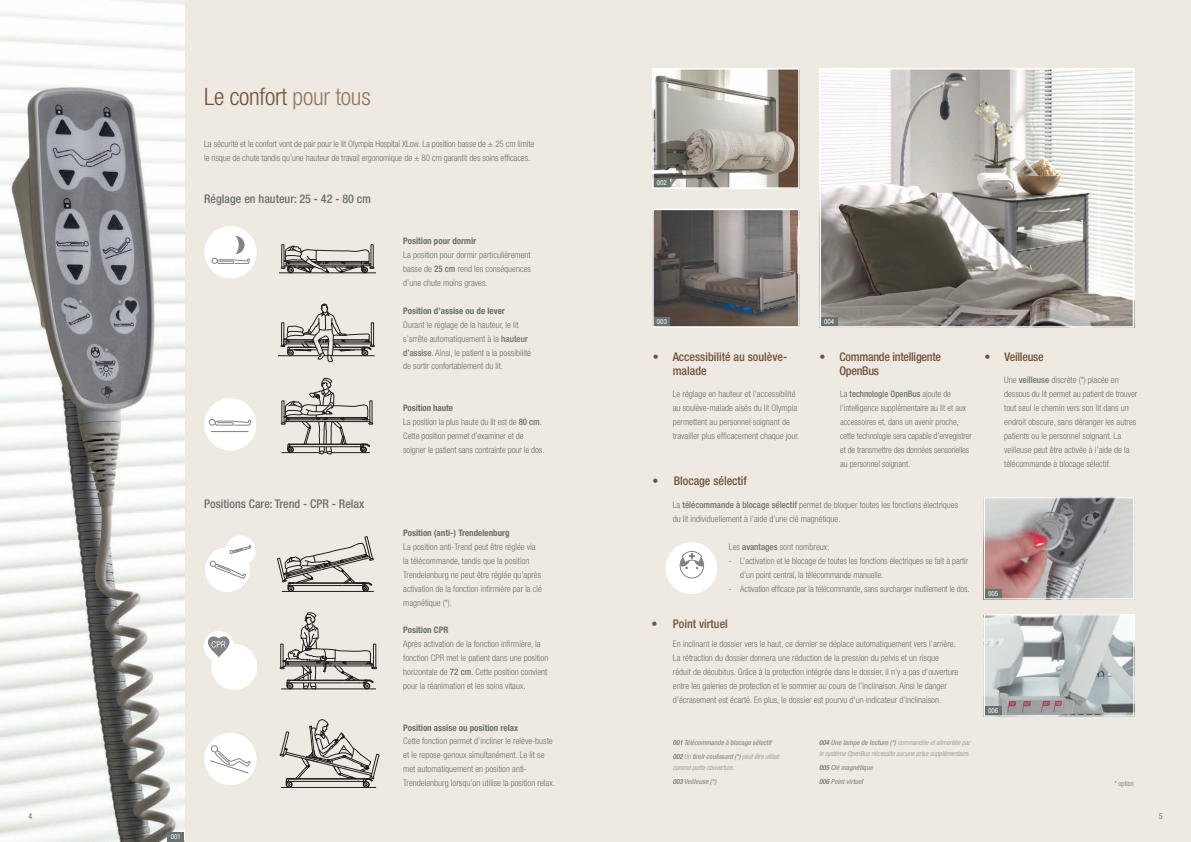
<style>
.page{position:relative;width:1191px;height:842px;background:#eee9e1}
.page>*{position:absolute;margin:0;border:0;box-sizing:border-box;transform-origin:0 0}
.t1{font:300 condensed 24px "Helvetica Neue LT Std";letter-spacing:-.01em;color:#71523e}
.t2{font:500 condensed 12px/14px "Helvetica Neue LT Std";color:#71523e}
.t3{font:500 condensed 12px "Helvetica Neue LT Std";color:#69726f}
.t4{font:500 condensed 12px/14px "Helvetica Neue LT Std";letter-spacing:-.02em;color:#71523e}
.t5{font:300 condensed 9px/13.9px "Helvetica Neue LT Std";color:#69726f}
.t6{font:700 condensed 9px "Helvetica Neue LT Std";color:#69726f}
.t7{font:condensed 8px "Helvetica Neue LT Std";color:#69726f}
.t8{font:italic 300 condensed 7px/13.8px "Helvetica Neue LT Std";color:#8d9190}
.t9{font:italic 500 condensed 7px/13.8px "Helvetica Neue LT Std";letter-spacing:-.01em;color:#8d9190}
.t10{font:condensed 7px "Helvetica Neue LT Std";color:#fff}
.t11{font:300 condensed 7px "Helvetica Neue LT Std";color:#69726f}
.s1{color:#927766}
.s2{font-weight:500}
.s3{font-weight:700}
.s4{color:#69726f}
.s5{font-weight:300}
.s6{font-weight:500;color:#69726f}
</style>
<div class="page">
<img style="left:0;top:0;width:184px;height:842px">
<hr style="left:282px;top:591px;width:92px;height:1px;background:#231f20">
<svg style="left:277px;top:537px;width:96px;height:54px"></svg>
<hr style="left:281px;top:787px;width:95px;height:1px;background:#231f20">
<svg style="left:280px;top:719px;width:99px;height:68px"></svg>
<div style="left:205px;top:547px;width:45px;height:44px;background:#fff;border-radius:50%"></div>
<div style="left:226px;top:536px;width:30px;height:29px;background:#fff;border-radius:50%"></div>
<svg style="left:209px;top:537px;width:42px;height:42px"></svg>
<div style="left:204px;top:733px;width:52px;height:52px;background:#fff;border-radius:50%"></div>
<svg style="left:210px;top:745px;width:41px;height:29px"></svg>
<div style="left:204px;top:226px;width:53px;height:52px;background:#fff;border-radius:50%"></div>
<svg style="left:211px;top:236px;width:39px;height:28px"></svg>
<svg style="left:204px;top:398px;width:52px;height:53px"></svg>
<svg style="left:281px;top:245px;width:93px;height:28px"></svg>
<hr style="left:279px;top:273px;width:96px;height:1px;background:#231f20">
<hr style="left:279px;top:355px;width:42px;height:1px;background:#231f20">
<svg style="left:281px;top:304px;width:93px;height:58px"></svg>
<hr style="left:281px;top:689px;width:95px;height:1px;background:#231f20">
<svg style="left:280px;top:613px;width:97px;height:76px"></svg>
<div style="left:211px;top:644px;width:46px;height:46px;background:#fff;border-radius:50%"></div>
<div style="left:204px;top:631px;width:30px;height:31px;background:#fff;border-radius:50%"></div>
<svg style="left:208px;top:636px;width:21px;height:22px"></svg>
<div style="left:665px;top:542px;width:52px;height:52px;background:#fff;border-radius:50%"></div>
<div style="left:680px;top:553px;width:24px;height:25px;border:1px solid #808285;border-radius:50%"></div>
<svg style="left:680px;top:551px;width:24px;height:18px"></svg>
<svg style="left:281px;top:378px;width:92px;height:76px"></svg>
<img style="left:986px;top:616px;width:146px;height:98px">
<div style="left:168px;top:832px;width:16px;height:10px;background:#69726f"></div>
<img style="left:986px;top:499px;width:146px;height:98px">
<div style="left:984px;top:706px;width:17px;height:9px;background:#69726f"></div>
<div style="left:984px;top:589px;width:17px;height:9px;background:#69726f"></div>
<svg style="left:819px;top:68px;width:316px;height:260px"></svg>
<svg style="left:652px;top:68px;width:148px;height:121px"></svg>
<svg style="left:652px;top:209px;width:148px;height:119px"></svg>
<div style="left:984px;top:614px;width:150px;height:102px;border:1px solid #fff"></div>
<div style="left:984px;top:497px;width:150px;height:102px;border:1px solid #fff"></div>
<h1 class="t1" style="left:204px;top:83px;width:168px">Le confort <span class="s1">pour tous</span></h1>
<p class="t5" style="left:204px;top:137px;width:332px">La sécurité et le confort vont de pair pour le lit Olympia Hospital XLow. La position basse de ± 25 cm limite le risque de chute tandis qu’une hauteur de travail ergonomique de ± 80 cm garantit des soins efficaces.</p>
<h2 class="t3" style="left:204px;top:191px;width:168px">Réglage en hauteur: 25 - 42 - 80 cm</h2>
<h2 class="t3" style="left:204px;top:497px;width:162px">Positions Care: Trend - CPR - Relax</h2>
<p class="t6" style="left:403px;top:236px;width:75px">Position pour dormir</p>
<p class="t5" style="left:403px;top:248px;width:129px;text-align:justify">La position pour dormir particulièrement basse de <span class="s2">25 cm</span> rend les conséquences d’une chute moins graves.</p>
<p class="t6" style="left:403px;top:305px;width:103px">Position d’assise ou de lever</p>
<p class="t5" style="left:403px;top:317px;width:129px">Durant le réglage de la hauteur, le lit s’arrête automatiquement à la <span class="s2">hauteur d’assise</span>. Ainsi, le patient a la possibilité de sortir confortablement du lit.</p>
<p class="t5" style="left:403px;top:401px;width:143px"><span class="s3">Position haute<br></span>La position la plus haute du lit est de <span class="s2">80 cm</span>.<br>Cette position permet d’examiner et de soigner le patient sans contrainte pour le dos.</p>
<p class="t6" style="left:403px;top:527px;width:108px">Position (anti-) Trendelenburg</p>
<p class="t5" style="left:403px;top:540px;width:140px">La position anti-Trend peut être réglée via la télécommande, tandis que la position Trendelenburg ne peut être réglée qu’après activation de la fonction infirmière par la clé magnétique (*).</p>
<p class="t6" style="left:403px;top:625px;width:47px">Position CPR</p>
<p class="t5" style="left:403px;top:637px;width:147px">Après activation de la fonction infirmière, la fonction CPR met le patient dans une position horizontale de <span class="s2">72 cm</span>. Cette position convient pour la réanimation et les soins vitaux.</p>
<p class="t6" style="left:403px;top:722px;width:117px">Position assise ou position relax</p>
<p class="t5" style="left:403px;top:734px;width:153px">Cette fonction permet d’incliner le relève-buste et le repose-genoux simultanément. Le lit se met automatiquement en position anti-Trendelenburg lorsqu’on utilise la position relax.</p>
<p class="t10" style="left:657px;top:179px;width:12px">002</p>
<p class="t10" style="left:657px;top:317px;width:12px">003</p>
<p class="t10" style="left:824px;top:317px;width:12px">004</p>
<h2 class="t2" style="left:672px;top:350px;width:116px;text-indent:-20px">• Accessibilité au soulève&shy;malade</h2>
<p class="t5" style="left:673px;top:387px;width:128px">Le réglage en hauteur et l’accessibilité au soulève-malade aisés du lit Olympia permettent au personnel soignant de travailler plus efficacement chaque jour.</p>
<h2 class="t4" style="left:839px;top:350px;width:103px;text-indent:-20px">• Commande intelligente<br>OpenBus</h2>
<p class="t5" style="left:840px;top:387px;width:133px">La <span class="s2">technologie OpenBus</span> ajoute de l’intelligence supplémentaire au lit et aux accessoires et, dans un avenir proche, cette technologie sera capable d’enregistrer et de transmettre des données sensorielles au personnel soignant.</p>
<h2 class="t2" style="left:652px;top:473px;width:96px">• Blocage sélectif</h2>
<p class="t5" style="left:673px;top:498px;width:287px">La <span class="s2">télécommande à blocage sélectif</span> permet de bloquer toutes les fonctions électriques du lit individuellement à l’aide d’une clé magnétique.</p>
<p class="t5" style="left:729px;top:540px;width:102px">Les <span class="s2">avantages</span> sont nombreux:</p>
<p class="t5" style="left:740px;top:554px;width:229px;text-indent:-11px">- L’activation et le blocage de toutes les fonctions électriques se fait à partir d’un point central, la télécommande manuelle.</p>
<p class="t5" style="left:729px;top:581px;width:242px">- Activation efficace par la télécommande, sans surcharger inutilement le dos.</p>
<h2 class="t2" style="left:651px;top:617px;width:78px">• Point virtuel</h2>
<p class="t5" style="left:673px;top:637px;width:287px">En inclinant le dossier vers le haut, ce dernier se déplace automatiquement vers l’arrière.<br>La rétraction du dossier donnera une réduction de la pression du pelvis et un risque réduit de décubitus. Grâce à la protection intégrée dans le dossier, il n’y a pas d’ouverture entre les galeries de protection et le sommier au cours de l’inclinaison. Ainsi le danger d’écrasement est écarté. En plus, le dossier est pourvu d’un indicateur d’inclinaison.</p>
<p class="t9" style="left:673px;top:736px;width:108px"><span class="s4">001</span> Télécommande à blocage sélectif<br><span class="s4">002</span> <span class="s5">Un</span> tiroir coulissant (*) <span class="s5">peut être utilisé</span></p>
<p class="t8" style="left:673px;top:760px;width:63px">comme porte-couverture.<br><span class="s6">003</span> <span class="s2">Veilleuse (*)</span></p>
<p class="t8" style="left:819px;top:737px;width:152px;line-height:11px"><span class="s6">004</span> <span class="s2">Une lampe de lecture (*)</span> commandée et alimentée par le système OpenBus nécessite aucune prise supplémentaire.</p>
<p class="t9" style="left:819px;top:760px;width:55px"><span class="s4">005</span> Clé magnétique<br><span class="s4">006</span> Point virtuel</p>
<h2 class="t4" style="left:984px;top:350px;width:61px">• Veilleuse</h2>
<p class="t5" style="left:1004px;top:373px;width:134px">Une <span class="s2">veilleuse</span> discrète (*) placée en dessous du lit permet au patient de trouver tout seul le chemin vers son lit dans un endroit obscure, sans déranger les autres patients ou le personnel soignant. La veilleuse peut être activée à l’aide de la télécommande à blocage sélectif.</p>
<p class="t10" style="left:988px;top:590px;width:12px">005</p>
<p class="t10" style="left:988px;top:707px;width:12px">006</p>
<p class="t11" style="left:1114px;top:780px;width:21px">* option</p>
<p class="t7" style="left:28px;top:811px;width:5px">4</p>
<p class="t7" style="left:1158px;top:812px;width:5px">5</p>
<p class="t10" style="left:171px;top:833px;width:12px">001</p>
</div>
